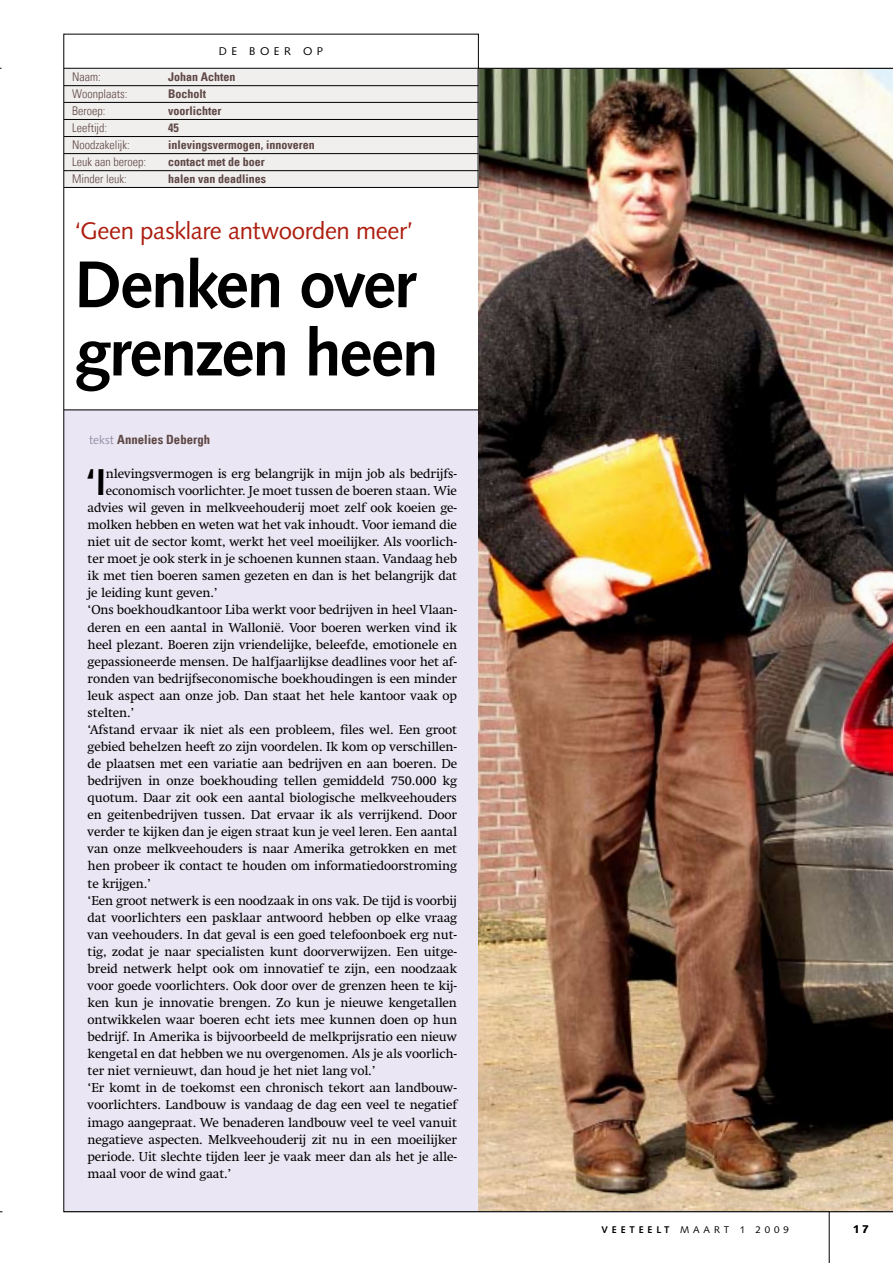
<style>
.page{position:relative;width:893px;height:1263px;background:#fff}
.page>*{position:absolute;margin:0;border:0;box-sizing:border-box;transform-origin:0 0}
.t1{font:700 66px/68.2px "Syntax LT Pro";letter-spacing:-.03em;color:#000}
.t2{font:700 37.35px "Syntax LT Pro";color:#000}
.t3{font:24px "Syntax LT Pro";letter-spacing:-.02em;color:#ad1d0e}
.t4{font:13.2px "Swift LT Pro";letter-spacing:-.01em;color:#000}
.t5{font:12.75px "Univers Com 67 Bold Cond";color:#5e4845}
.t6{font:12px "Univers Com 67 Bold Cond";color:#5e4845}
.t7{font:12px "Univers Com 47 Light Cond";color:#5e4845}
.t8{font:11.25px "Syntax LT Pro";letter-spacing:.4em;color:#000}
.t9{font:900 11.25px "Syntax LT Pro";color:#000}
.t10{font:9.75px "Syntax LT Pro";letter-spacing:.4em;color:#000}
.s1{font-family:"Syntax LT Pro";font-size:12px;color:#958fab}
.s2{font-weight:700}
</style>
<div class="page">
<img style="left:1px;top:33px;width:892px;height:1230px">
<hr style="left:829px;top:1212px;width:1px;height:51px;background:#000">
<hr style="left:64px;top:410px;width:414px;height:1px;background:#000">
<p class="t8" style="left:219px;top:45px;width:106px">DE BOER OP</p>
<p class="t7" style="left:72px;top:69px;width:30px">Naam:</p>
<p class="t6" style="left:168px;top:69px;width:69px">Johan Achten</p>
<p class="t7" style="left:72px;top:86px;width:57px">Woonplaats:</p>
<p class="t6" style="left:168px;top:86px;width:40px">Bocholt</p>
<p class="t7" style="left:72px;top:104px;width:35px">Beroep:</p>
<p class="t6" style="left:168px;top:103px;width:55px">voorlichter</p>
<p class="t7" style="left:72px;top:121px;width:36px">Leeftijd:</p>
<p class="t6" style="left:168px;top:120px;width:12px">45</p>
<p class="t7" style="left:72px;top:138px;width:59px">Noodzakelijk:</p>
<p class="t6" style="left:168px;top:137px;width:148px">inlevingsvermogen, innoveren</p>
<p class="t7" style="left:72px;top:155px;width:75px">Leuk aan beroep:</p>
<p class="t6" style="left:168px;top:155px;width:98px">contact met de boer</p>
<p class="t7" style="left:72px;top:172px;width:56px">Minder leuk:</p>
<p class="t6" style="left:168px;top:172px;width:99px">halen van deadlines</p>
<h3 class="t3" style="left:74px;top:216px;width:341px">‘Geen pasklare antwoorden meer’</h3>
<h1 class="t1" style="left:74px;top:250px;width:366px">Denken over grenzen heen</h1>
<p class="t5" style="left:89px;top:431px;width:122px"><span class="s1">tekst</span> Annelies Debergh</p>
<h2 class="t2" style="left:86px;top:460px;width:22px">‘I</h2>
<p class="t4" style="left:106px;top:466px;width:353px">nlevingsvermogen is erg belangrijk in mijn job als bedrijfs-</p>
<p class="t4" style="left:106px;top:483px;width:353px">economisch voorlichter. Je moet tussen de boeren staan. Wie</p>
<p class="t4" style="left:88px;top:500px;width:371px">advies wil geven in melkveehouderij moet zelf ook koeien ge-</p>
<p class="t4" style="left:88px;top:517px;width:371px">molken hebben en weten wat het vak inhoudt. Voor iemand die</p>
<p class="t4" style="left:88px;top:534px;width:371px">niet uit de sector komt, werkt het veel moeilijker. Als voorlich-</p>
<p class="t4" style="left:88px;top:551px;width:371px">ter moet je ook sterk in je schoenen kunnen staan. Vandaag heb</p>
<p class="t4" style="left:88px;top:568px;width:371px">ik met tien boeren samen gezeten en dan is het belangrijk dat</p>
<p class="t4" style="left:88px;top:585px;width:132px">je leiding kunt geven.’</p>
<p class="t4" style="left:88px;top:602px;width:371px">‘Ons boekhoudkantoor Liba werkt voor bedrijven in heel Vlaan-</p>
<p class="t4" style="left:88px;top:619px;width:371px">deren en een aantal in Wallonië. Voor boeren werken vind ik</p>
<p class="t4" style="left:88px;top:636px;width:371px">heel plezant. Boeren zijn vriendelijke, beleefde, emotionele en</p>
<p class="t4" style="left:88px;top:653px;width:371px">gepassioneerde mensen. De halfjaarlijkse deadlines voor het af-</p>
<p class="t4" style="left:88px;top:670px;width:371px">ronden van bedrijfseconomische boekhoudingen is een minder</p>
<p class="t4" style="left:88px;top:688px;width:371px">leuk aspect aan onze job. Dan staat het hele kantoor vaak op</p>
<p class="t4" style="left:88px;top:705px;width:48px">stelten.’</p>
<p class="t4" style="left:88px;top:722px;width:371px">‘Afstand ervaar ik niet als een probleem, files wel. Een groot</p>
<p class="t4" style="left:88px;top:739px;width:371px">gebied behelzen heeft zo zijn voordelen. Ik kom op verschillen-</p>
<p class="t4" style="left:88px;top:756px;width:371px">de plaatsen met een variatie aan bedrijven en aan boeren. De</p>
<p class="t4" style="left:88px;top:773px;width:371px">bedrijven in onze boekhouding tellen gemiddeld 750.000 kg</p>
<p class="t4" style="left:88px;top:790px;width:371px">quotum. Daar zit ook een aantal biologische melkveehouders</p>
<p class="t4" style="left:88px;top:807px;width:371px">en geitenbedrijven tussen. Dat ervaar ik als verrijkend. Door</p>
<p class="t4" style="left:88px;top:824px;width:371px">verder te kijken dan je eigen straat kun je veel leren. Een aantal</p>
<p class="t4" style="left:88px;top:841px;width:371px">van onze melkveehouders is naar Amerika getrokken en met</p>
<p class="t4" style="left:88px;top:858px;width:371px">hen probeer ik contact te houden om informatiedoorstroming</p>
<p class="t4" style="left:88px;top:875px;width:65px">te krijgen.’</p>
<p class="t4" style="left:88px;top:892px;width:371px">‘Een groot netwerk is een noodzaak in ons vak. De tijd is voorbij</p>
<p class="t4" style="left:88px;top:909px;width:371px">dat voorlichters een pasklaar antwoord hebben op elke vraag</p>
<p class="t4" style="left:88px;top:926px;width:371px">van veehouders. In dat geval is een goed telefoonboek erg nut-</p>
<p class="t4" style="left:88px;top:944px;width:371px">tig, zodat je naar specialisten kunt doorverwijzen. Een uitge-</p>
<p class="t4" style="left:88px;top:961px;width:371px">breid netwerk helpt ook om innovatief te zijn, een noodzaak</p>
<p class="t4" style="left:88px;top:978px;width:371px">voor goede voorlichters. Ook door over de grenzen heen te kij-</p>
<p class="t4" style="left:88px;top:995px;width:371px">ken kun je innovatie brengen. Zo kun je nieuwe kengetallen</p>
<p class="t4" style="left:88px;top:1012px;width:371px">ontwikkelen waar boeren echt iets mee kunnen doen op hun</p>
<p class="t4" style="left:88px;top:1029px;width:371px">bedrijf. In Amerika is bijvoorbeeld de melkprijsratio een nieuw</p>
<p class="t4" style="left:88px;top:1046px;width:371px">kengetal en dat hebben we nu overgenomen. Als je als voorlich-</p>
<p class="t4" style="left:88px;top:1063px;width:290px">ter niet vernieuwt, dan houd je het niet lang vol.’</p>
<p class="t4" style="left:88px;top:1080px;width:371px">‘Er komt in de toekomst een chronisch tekort aan landbouw-</p>
<p class="t4" style="left:88px;top:1097px;width:371px">voorlichters. Landbouw is vandaag de dag een veel te negatief</p>
<p class="t4" style="left:88px;top:1114px;width:371px">imago aangepraat. We benaderen landbouw veel te veel vanuit</p>
<p class="t4" style="left:88px;top:1131px;width:371px">negatieve aspecten. Melkveehouderij zit nu in een moeilijker</p>
<p class="t4" style="left:88px;top:1148px;width:371px">periode. Uit slechte tijden leer je vaak meer dan als het je alle-</p>
<p class="t4" style="left:88px;top:1165px;width:145px">maal voor de wind gaat.’</p>
<p class="t10" style="left:602px;top:1223px;width:189px"><span class="s2">VEETEELT</span> maart 1 2009</p>
<p class="t9" style="left:853px;top:1222px;width:18px">17</p>
</div>
